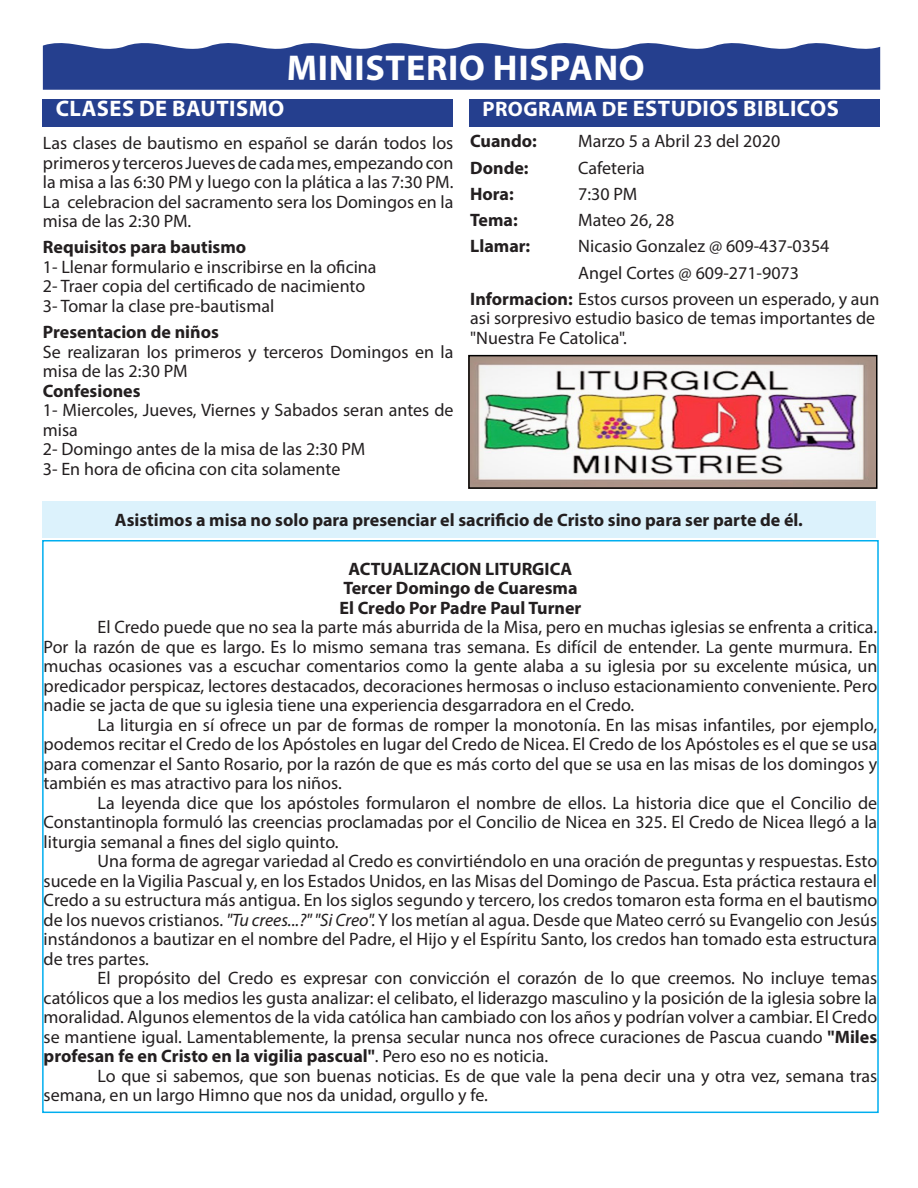
<style>
.page{position:relative;width:918px;height:1188px;background:#fff}
.page>*{position:absolute;margin:0;border:0;box-sizing:border-box;transform-origin:0 0}
.Body_Regular_1{font:700 36px "Myriad Pro";letter-spacing:.02em;color:#fff}
.Body_Regular_1-2{font:700 22.5px "Myriad Pro";letter-spacing:.02em;color:#fff}
.Body_Regular_1-3{font:18px/19.5px "Myriad Pro";color:#231f20;text-align:justify}
.Body_Copy{font:18px/19.5px "Myriad Pro";color:#231f20}
.Body_Regular_1-4{font:700 18px "Myriad Pro";color:#231f20}
.Body_Copy-2{font:700 18px "Myriad Pro";color:#231f20}
.s1{font-size:21px}
.s2{font-weight:700}
.s3{font-style:italic}
</style>
<div class="page">
<div style="left:43px;top:99px;width:410px;height:27px;background:#253f8e"></div>
<div style="left:470px;top:99px;width:410px;height:27px;background:#253f8e"></div>
<svg style="left:43px;top:43px;width:837px;height:47px;background:#334c95"></svg>
<div style="left:42px;top:501px;width:834px;height:36px;background:#dcf2fc"></div>
<img style="left:471px;top:358px;width:404px;height:128px">
<div style="left:468px;top:355px;width:410px;height:134px;border:2px solid #000"></div>
<p class="Body_Regular_1" style="left:287px;top:44px;width:359px">MINISTERIO HISPANO</p>
<p class="Body_Regular_1-2" style="left:56px;top:94px;width:230px">CLASES DE BAUTISMO</p>
<p class="Body_Regular_1-2" style="left:482px;top:94px;width:358px"><span class="s1">PROGRAMA DE</span> ESTUDIOS BIBLICOS</p>
<p class="Body_Copy-2" style="left:470px;top:130px;width:68px">Cuando:</p>
<p class="Body_Copy" style="left:578px;top:131px;width:204px">Marzo 5 a Abril 23 del 2020</p>
<p class="Body_Copy-2" style="left:470px;top:156px;width:60px">Donde:</p>
<p class="Body_Copy" style="left:578px;top:158px;width:68px">Cafeteria</p>
<p class="Body_Copy-2" style="left:470px;top:182px;width:45px">Hora:</p>
<p class="Body_Copy" style="left:578px;top:184px;width:61px">7:30 PM</p>
<p class="Body_Copy-2" style="left:470px;top:208px;width:49px">Tema:</p>
<p class="Body_Copy" style="left:578px;top:210px;width:98px">Mateo 26, 28</p>
<p class="Body_Copy-2" style="left:470px;top:235px;width:62px">Llamar:</p>
<p class="Body_Copy" style="left:578px;top:236px;width:253px">Nicasio Gonzalez @ 609-437-0354</p>
<p class="Body_Copy" style="left:578px;top:263px;width:222px">Angel Cortes @ 609-271-9073</p>
<p class="Body_Copy" style="left:470px;top:289px;width:411px"><span class="s2">Informacion:</span> Estos cursos proveen un esperado, y aun asi sorpresivo estudio basico de temas importantes de "Nuestra Fe Catolica".</p>
<p class="Body_Regular_1-3" style="left:43px;top:133px;width:412px">Las clases de bautismo en español se darán todos los primeros y terceros Jueves de cada mes, empezando con la misa a las 6:30 PM y luego con la plática a las 7:30 PM.<br>La celebracion del sacramento sera los Domingos en la misa de las 2:30 PM.</p>
<p class="Body_Regular_1-4" style="left:43px;top:235px;width:205px">Requisitos para bautismo</p>
<p class="Body_Regular_1-3" style="left:43px;top:257px;width:335px">1- Llenar formulario e inscribirse en la oficina</p>
<p class="Body_Regular_1-3" style="left:43px;top:276px;width:324px">2- Traer copia del certificado de nacimiento</p>
<p class="Body_Regular_1-3" style="left:43px;top:296px;width:233px">3- Tomar la clase pre-bautismal</p>
<p class="Body_Regular_1-4" style="left:43px;top:320px;width:178px">Presentacion de niños</p>
<p class="Body_Regular_1-3" style="left:43px;top:341px;width:412px">Se realizaran los primeros y terceros Domingos en la misa de las 2:30 PM</p>
<p class="Body_Regular_1-4" style="left:43px;top:379px;width:99px">Confesiones</p>
<p class="Body_Regular_1-3" style="left:43px;top:400px;width:412px">1- Miercoles, Jueves, Viernes y Sabados seran antes de misa</p>
<p class="Body_Regular_1-3" style="left:43px;top:439px;width:324px">2- Domingo antes de la misa de las 2:30 PM</p>
<p class="Body_Regular_1-3" style="left:43px;top:458px;width:299px">3- En hora de oficina con cita solamente</p>
<p class="Body_Regular_1-4" style="left:115px;top:508px;width:690px">Asistimos a misa no solo para presenciar el sacrificio de Cristo sino para ser parte de él.</p>
<p class="Body_Regular_1-4" style="left:348px;top:557px;width:225px">ACTUALIZACION LITURGICA</p>
<p class="Body_Regular_1-4" style="left:343px;top:576px;width:236px">Tercer Domingo de Cuaresma</p>
<p class="Body_Regular_1-4" style="left:339px;top:596px;width:244px">El Credo Por Padre Paul Turner</p>
<p class="Body_Regular_1-3" style="left:44px;top:617px;width:835px;text-indent:54px">El Credo puede que no sea la parte más aburrida de la Misa, pero en muchas iglesias se enfrenta a critica.<br>Por la razón de que es largo. Es lo mismo semana tras semana. Es difícil de entender. La gente murmura. En muchas ocasiones vas a escuchar comentarios como la gente alaba a su iglesia por su excelente música, un predicador perspicaz, lectores destacados, decoraciones hermosas o incluso estacionamiento conveniente. Pero nadie se jacta de que su iglesia tiene una experiencia desgarradora en el Credo.</p>
<p class="Body_Regular_1-3" style="left:44px;top:714px;width:835px;text-indent:54px">La liturgia en sí ofrece un par de formas de romper la monotonía. En las misas infantiles, por ejemplo, podemos recitar el Credo de los Apóstoles en lugar del Credo de Nicea. El Credo de los Apóstoles es el que se usa para comenzar el Santo Rosario, por la razón de que es más corto del que se usa en las misas de los domingos y también es mas atractivo para los niños.</p>
<p class="Body_Regular_1-3" style="left:44px;top:792px;width:835px;text-indent:54px">La leyenda dice que los apóstoles formularon el nombre de ellos. La historia dice que el Concilio de Constantinopla formuló las creencias proclamadas por el Concilio de Nicea en 325. El Credo de Nicea llegó a la liturgia semanal a fines del siglo quinto.</p>
<p class="Body_Regular_1-3" style="left:44px;top:851px;width:835px;text-indent:54px">Una forma de agregar variedad al Credo es convirtiéndolo en una oración de preguntas y respuestas. Esto sucede en la Vigilia Pascual y, en los Estados Unidos, en las Misas del Domingo de Pascua. Esta práctica restaura el Credo a su estructura más antigua. En los siglos segundo y tercero, los credos tomaron esta forma en el bautismo de los nuevos cristianos. <span class="s3">"Tu crees...?" "Si Creo".</span> Y los metían al agua. Desde que Mateo cerró su Evangelio con Jesús instándonos a bautizar en el nombre del Padre, el Hijo y el Espíritu Santo, los credos han tomado esta estructura de tres partes.</p>
<p class="Body_Regular_1-3" style="left:44px;top:968px;width:835px;text-indent:54px">El propósito del Credo es expresar con convicción el corazón de lo que creemos. No incluye temas católicos que a los medios les gusta analizar: el celibato, el liderazgo masculino y la posición de la iglesia sobre la moralidad. Algunos elementos de la vida católica han cambiado con los años y podrían volver a cambiar. El Credo se mantiene igual. Lamentablemente, la prensa secular nunca nos ofrece curaciones de Pascua cuando <span class="s2">"Miles profesan fe en Cristo en la vigilia pascual"</span>. Pero eso no es noticia.</p>
<p class="Body_Regular_1-3" style="left:44px;top:1065px;width:835px;text-indent:54px">Lo que si sabemos, que son buenas noticias. Es de que vale la pena decir una y otra vez, semana tras semana, en un largo Himno que nos da unidad, orgullo y fe.</p>
</div>
